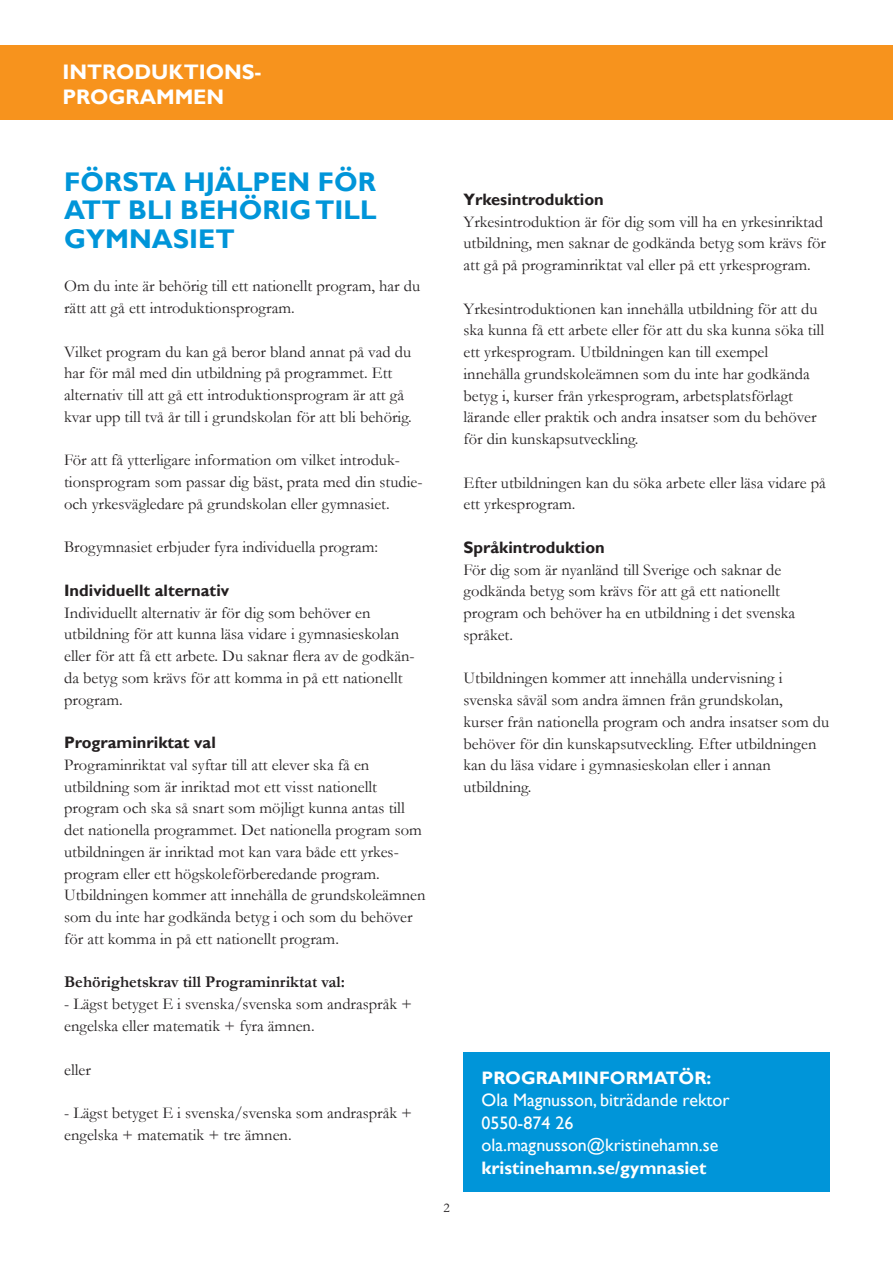
<style>
.page{position:relative;width:893px;height:1263px;background:#fff}
.page>*{position:absolute;margin:0;border:0;box-sizing:border-box;transform-origin:0 0}
.t1{font:700 27px/28.5px "Gill Sans";color:#0095d9}
.t2{font:700 21px "Gill Sans";color:#fff}
.t3{font:18px/22.5px "Gill Sans";color:#fff}
.t4{font:700 18px "Gill Sans";color:#fff}
.t5{font:16.5px/21.8px "Garamond";color:#231f20}
.t6{font:700 16.5px "Garamond";color:#231f20}
.t7{font:700 16.5px "Gill Sans";color:#231f20}
.t8{font:13.5px "Garamond";color:#231f20}
.s1{font-family:"Gill Sans";font-weight:700}
.s2{font-weight:700}
</style>
<div class="page">
<div style="left:0;top:46px;width:893px;height:74px;background:#f7931d"></div>
<div style="left:463px;top:1052px;width:367px;height:139px;background:#0095d9"></div>
<p class="t2" style="left:62px;top:59px;width:201px">INTRODUKTIONS-</p>
<p class="t2" style="left:62px;top:84px;width:163px">PROGRAMMEN</p>
<p class="t1" style="left:64px;top:168px;width:314px">FÖRSTA HJÄLPEN FÖR<br>ATT BLI BEHÖRIG TILL</p>
<p class="t1" style="left:64px;top:225px;width:172px">GYMNASIET</p>
<p class="t5" style="left:64px;top:275px;width:358px">Om du inte är behörig till ett nationellt program, har du rätt att gå ett introduktionsprogram.</p>
<p class="t5" style="left:64px;top:340px;width:349px">Vilket program du kan gå beror bland annat på vad du har för mål med din utbildning på programmet. Ett alternativ till att gå ett introduktionsprogram är att gå kvar upp till två år till i grundskolan för att bli behörig.</p>
<p class="t5" style="left:64px;top:449px;width:360px">För att få ytterligare information om vilket introduk&shy;tionsprogram som passar dig bäst, prata med din studie&shy;och yrkesvägledare på grundskolan eller gymnasiet.</p>
<p class="t5" style="left:64px;top:536px;width:316px">Brogymnasiet erbjuder fyra individuella program:</p>
<p class="t7" style="left:64px;top:580px;width:167px">Individuellt alternativ</p>
<p class="t5" style="left:64px;top:601px;width:352px">Individuellt alternativ är för dig som behöver en utbildning för att kunna läsa vidare i gymnasieskolan eller för att få ett arbete. Du saknar flera av de godkän&shy;da betyg som krävs för att komma in på ett nationellt program.</p>
<p class="t5" style="left:64px;top:732px;width:359px"><span class="s1">Programinriktat val<br></span>Programinriktat val syftar till att elever ska få en utbildning som är inriktad mot ett visst nationellt program och ska så snart som möjligt kunna antas till det nationella programmet. Det nationella program som utbildningen är inriktad mot kan vara både ett yrkes&shy;program eller ett högskoleförberedande program.</p>
<p class="t5" style="left:64px;top:884px;width:363px">Utbildningen kommer att innehålla de grundskoleämnen som du inte har godkända betyg i och som du behöver för att komma in på ett nationellt program.</p>
<p class="t6" style="left:64px;top:971px;width:282px">Behörighetskrav till Programinriktat val:</p>
<p class="t5" style="left:64px;top:993px;width:350px">- Lägst betyget E i svenska/svenska som andraspråk + engelska eller matematik + fyra ämnen.</p>
<p class="t5" style="left:64px;top:1058px;width:28px">eller</p>
<p class="t5" style="left:64px;top:1101px;width:350px">- Lägst betyget E i svenska/svenska som andraspråk + engelska + matematik + tre ämnen.</p>
<p class="t5" style="left:463px;top:188px;width:364px"><span class="s1">Yrkesintroduktion<br></span>Yrkesintroduktion är för dig som vill ha en yrkesinriktad utbildning, men saknar de godkända betyg som krävs för att gå på programinriktat val eller på ett yrkesprogram.</p>
<p class="t5" style="left:463px;top:297px;width:362px">Yrkesintroduktionen kan innehålla utbildning för att du ska kunna få ett arbete eller för att du ska kunna söka till ett yrkesprogram. Utbildningen kan till exempel innehålla grundskoleämnen som du inte har godkända betyg i, kurser från yrkesprogram, arbetsplatsförlagt lärande eller praktik och andra insatser som du behöver för din kunskapsutveckling.</p>
<p class="t5" style="left:463px;top:471px;width:364px">Efter utbildningen kan du söka arbete eller läsa vidare på ett yrkesprogram.</p>
<p class="t5" style="left:463px;top:536px;width:333px"><span class="s1">Språkintroduktion<br></span>För dig som är nyanländ till Sverige och saknar de godkända betyg som krävs för att gå ett nationellt program och behöver ha en utbildning i det svenska språket.</p>
<p class="t5" style="left:463px;top:667px;width:320px">Utbildningen kommer att innehålla undervisning i</p>
<p class="t5" style="left:463px;top:689px;width:367px">svenska såväl som andra ämnen från grundskolan,<br>kurser från nationella program och andra insatser som du behöver för din kunskapsutveckling. Efter utbildningen kan du läsa vidare i gymnasieskolan eller i annan utbildning.</p>
<p class="t8" style="left:443px;top:1199px;width:8px">2</p>
<p class="t3" style="left:482px;top:1067px;width:250px"><span class="s2">PROGRAMINFORMATÖR:<br></span>Ola Magnusson, biträdande rektor<br>0550-874 26 ola.magnusson@kristinehamn.se</p>
<p class="t4" style="left:482px;top:1157px;width:226px">kristinehamn.se/gymnasiet</p>
</div>
